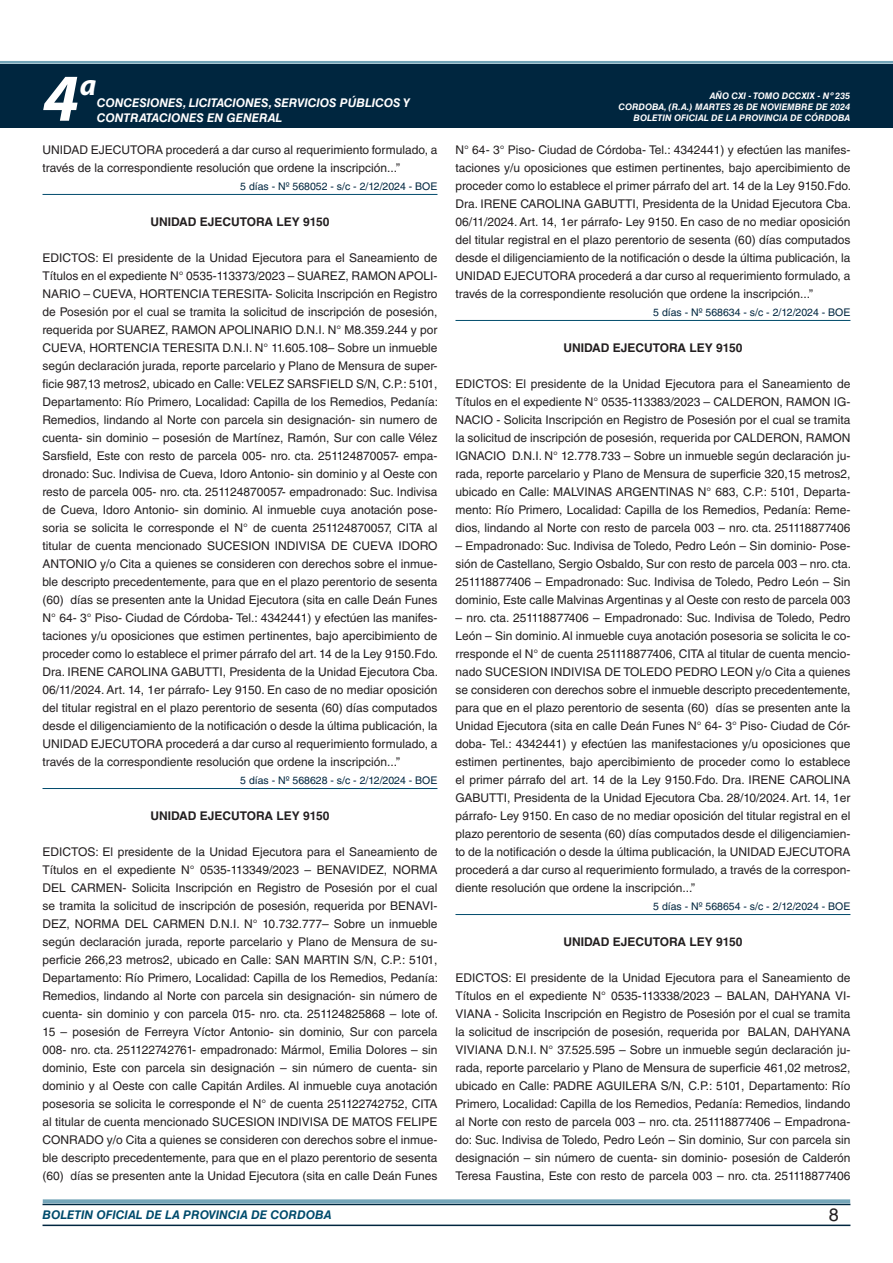
<style>
.page{position:relative;width:893px;height:1263px;background:#fff}
.page>*{position:absolute;margin:0;border:0;box-sizing:border-box;transform-origin:0 0}
.t1{font:italic 700 67.5px "Myriad Pro";color:#fff}
.t2{font:italic 700 30px "Myriad Pro";color:#fff}
.t3{font:18px "Helvetica LT Std";color:#231f20}
.TEXTO_BASE{font:12px/18px "Helvetica LT Std";color:#231f20;text-align:justify}
.RESUELVE{font:700 12px "Helvetica LT Std";color:#231f20}
.t4{font:italic 700 12px/14.4px "Helvetica LT Std";color:#fff}
.t5{font:italic 700 12px "Helvetica LT Std";color:#004b6c}
.FECHA_DE_VENCIMIENTO{font:10.5px "Helvetica LT Std";color:#00263f}
.t6{font:italic 700 9px/10.8px "Helvetica LT Std";color:#fff;text-align:right}
</style>
<div class="page">
<div style="left:0;top:61px;width:893px;height:6px;background:#fff;opacity:.75"></div>
<hr style="left:43px;top:1224px;width:807px;height:2px;background:#00263f">
<div style="left:42px;top:1198px;width:809px;height:8px;background:#fff;opacity:.75"></div>
<div style="left:0;top:64px;width:893px;height:64px;background:#00263f"></div>
<hr style="left:43px;top:194px;width:394px;height:1px;background:#004b6c">
<hr style="left:43px;top:788px;width:394px;height:1px;background:#004b6c">
<hr style="left:455px;top:320px;width:395px;height:1px;background:#004b6c">
<hr style="left:455px;top:914px;width:395px;height:1px;background:#004b6c">
<h1 class="t1" style="left:43px;top:54px;width:38px">4</h1>
<h2 class="t2" style="left:80px;top:66px;width:18px">a</h2>
<p class="t4" style="left:97px;top:96px;width:315px">CONCESIONES, LICITACIONES, SERVICIOS PÚBLICOS Y<br>CONTRATACIONES EN GENERAL</p>
<p class="TEXTO_BASE" style="left:43px;top:141px;width:396px">UNIDAD EJECUTORA procederá a dar curso al requerimiento formulado, a través de la correspondiente resolución que ordene la inscripción...”</p>
<p class="FECHA_DE_VENCIMIENTO" style="left:240px;top:180px;width:199px">5 días - Nº 568052 - s/c - 2/12/2024 - BOE</p>
<p class="RESUELVE" style="left:150px;top:214px;width:181px">UNIDAD EJECUTORA LEY 9150</p>
<p class="TEXTO_BASE" style="left:43px;top:249px;width:397px">EDICTOS: El presidente de la Unidad Ejecutora para el Saneamiento de Títulos en el expediente N° 0535-113373/2023 – SUAREZ, RAMON APOLI-NARIO – CUEVA, HORTENCIA TERESITA- Solicita Inscripción en Registro de Posesión por el cual se tramita la solicitud de inscripción de posesión, requerida por SUAREZ, RAMON APOLINARIO D.N.I. N° M8.359.244 y por CUEVA, HORTENCIA TERESITA D.N.I. N° 11.605.108– Sobre un inmueble según declaración jurada, reporte parcelario y Plano de Mensura de super&shy;ficie 987,13 metros2, ubicado en Calle: VELEZ SARSFIELD S/N, C.P.: 5101, Departamento: Río Primero, Localidad: Capilla de los Remedios, Pedanía:<br>Remedios, lindando al Norte con parcela sin designación- sin numero de cuenta- sin dominio – posesión de Martínez, Ramón, Sur con calle Vélez Sarsfield, Este con resto de parcela 005- nro. cta. 251124870057- empa&shy;dronado: Suc. Indivisa de Cueva, Idoro Antonio- sin dominio y al Oeste con resto de parcela 005- nro. cta. 251124870057- empadronado: Suc. Indivisa de Cueva, Idoro Antonio- sin dominio. Al inmueble cuya anotación pose&shy;soria se solicita le corresponde el N° de cuenta 251124870057, CITA al titular de cuenta mencionado SUCESION INDIVISA DE CUEVA IDORO ANTONIO y/o Cita a quienes se consideren con derechos sobre el inmue&shy;ble descripto precedentemente, para que en el plazo perentorio de sesenta (60) días se presenten ante la Unidad Ejecutora (sita en calle Deán Funes N° 64- 3° Piso- Ciudad de Córdoba- Tel.: 4342441) y efectúen las manifes&shy;taciones y/u oposiciones que estimen pertinentes, bajo apercibimiento de proceder como lo establece el primer párrafo del art. 14 de la Ley 9150.Fdo.<br>Dra. IRENE CAROLINA GABUTTI, Presidenta de la Unidad Ejecutora Cba.<br>06/11/2024. Art. 14, 1er párrafo- Ley 9150. En caso de no mediar oposición del titular registral en el plazo perentorio de sesenta (60) días computados desde el diligenciamiento de la notificación o desde la última publicación, la UNIDAD EJECUTORA procederá a dar curso al requerimiento formulado, a través de la correspondiente resolución que ordene la inscripción...”</p>
<p class="FECHA_DE_VENCIMIENTO" style="left:240px;top:774px;width:199px">5 días - Nº 568628 - s/c - 2/12/2024 - BOE</p>
<p class="RESUELVE" style="left:150px;top:808px;width:181px">UNIDAD EJECUTORA LEY 9150</p>
<p class="TEXTO_BASE" style="left:43px;top:843px;width:397px">EDICTOS: El presidente de la Unidad Ejecutora para el Saneamiento de Títulos en el expediente N° 0535-113349/2023 – BENAVIDEZ, NORMA DEL CARMEN- Solicita Inscripción en Registro de Posesión por el cual se tramita la solicitud de inscripción de posesión, requerida por BENAVI-DEZ, NORMA DEL CARMEN D.N.I. N° 10.732.777– Sobre un inmueble según declaración jurada, reporte parcelario y Plano de Mensura de su&shy;perficie 266,23 metros2, ubicado en Calle: SAN MARTIN S/N, C.P.: 5101, Departamento: Río Primero, Localidad: Capilla de los Remedios, Pedanía:<br>Remedios, lindando al Norte con parcela sin designación- sin número de cuenta- sin dominio y con parcela 015- nro. cta. 251124825868 – lote of.<br>15 – posesión de Ferreyra Víctor Antonio- sin dominio, Sur con parcela 008- nro. cta. 251122742761- empadronado: Mármol, Emilia Dolores – sin dominio, Este con parcela sin designación – sin número de cuenta- sin dominio y al Oeste con calle Capitán Ardiles. Al inmueble cuya anotación posesoria se solicita le corresponde el N° de cuenta 251122742752, CITA al titular de cuenta mencionado SUCESION INDIVISA DE MATOS FELIPE CONRADO y/o Cita a quienes se consideren con derechos sobre el inmue&shy;ble descripto precedentemente, para que en el plazo perentorio de sesenta (60) días se presenten ante la Unidad Ejecutora (sita en calle Deán Funes</p>
<p class="t6" style="left:619px;top:91px;width:233px">AÑO CXI - TOMO DCCXIX - Nº 235<br>CORDOBA, (R.A.) MARTES 26 DE NOVIEMBRE DE 2024</p>
<p class="t6" style="left:634px;top:112px;width:218px">BOLETIN OFICIAL DE LA PROVINCIA DE CÓRDOBA</p>
<p class="TEXTO_BASE" style="left:455px;top:141px;width:397px">N° 64- 3° Piso- Ciudad de Córdoba- Tel.: 4342441) y efectúen las manifes&shy;taciones y/u oposiciones que estimen pertinentes, bajo apercibimiento de proceder como lo establece el primer párrafo del art. 14 de la Ley 9150.Fdo.<br>Dra. IRENE CAROLINA GABUTTI, Presidenta de la Unidad Ejecutora Cba.<br>06/11/2024. Art. 14, 1er párrafo- Ley 9150. En caso de no mediar oposición del titular registral en el plazo perentorio de sesenta (60) días computados desde el diligenciamiento de la notificación o desde la última publicación, la UNIDAD EJECUTORA procederá a dar curso al requerimiento formulado, a través de la correspondiente resolución que ordene la inscripción...”</p>
<p class="FECHA_DE_VENCIMIENTO" style="left:653px;top:306px;width:199px">5 días - Nº 568634 - s/c - 2/12/2024 - BOE</p>
<p class="RESUELVE" style="left:563px;top:340px;width:181px">UNIDAD EJECUTORA LEY 9150</p>
<p class="TEXTO_BASE" style="left:455px;top:375px;width:396px">EDICTOS: El presidente de la Unidad Ejecutora para el Saneamiento de Títulos en el expediente N° 0535-113383/2023 – CALDERON, RAMON IG-NACIO - Solicita Inscripción en Registro de Posesión por el cual se tramita la solicitud de inscripción de posesión, requerida por CALDERON, RAMON IGNACIO D.N.I. N° 12.778.733 – Sobre un inmueble según declaración ju&shy;rada, reporte parcelario y Plano de Mensura de superficie 320,15 metros2, ubicado en Calle: MALVINAS ARGENTINAS N° 683, C.P.: 5101, Departa&shy;mento: Río Primero, Localidad: Capilla de los Remedios, Pedanía: Reme&shy;dios, lindando al Norte con resto de parcela 003 – nro. cta. 251118877406</p>
<p class="TEXTO_BASE" style="left:455px;top:537px;width:397px">– Empadronado: Suc. Indivisa de Toledo, Pedro León – Sin dominio- Pose&shy;sión de Castellano, Sergio Osbaldo, Sur con resto de parcela 003 – nro. cta.<br>251118877406 – Empadronado: Suc. Indivisa de Toledo, Pedro León – Sin dominio, Este calle Malvinas Argentinas y al Oeste con resto de parcela 003</p>
<p class="TEXTO_BASE" style="left:455px;top:609px;width:396px">– nro. cta. 251118877406 – Empadronado: Suc. Indivisa de Toledo, Pedro León – Sin dominio. Al inmueble cuya anotación posesoria se solicita le co&shy;rresponde el N° de cuenta 251118877406, CITA al titular de cuenta mencio&shy;nado SUCESION INDIVISA DE TOLEDO PEDRO LEON y/o Cita a quienes se consideren con derechos sobre el inmueble descripto precedentemente, para que en el plazo perentorio de sesenta (60) días se presenten ante la Unidad Ejecutora (sita en calle Deán Funes N° 64- 3° Piso- Ciudad de Cór&shy;doba- Tel.: 4342441) y efectúen las manifestaciones y/u oposiciones que estimen pertinentes, bajo apercibimiento de proceder como lo establece el primer párrafo del art. 14 de la Ley 9150.Fdo. Dra. IRENE CAROLINA GABUTTI, Presidenta de la Unidad Ejecutora Cba. 28/10/2024. Art. 14, 1er párrafo- Ley 9150. En caso de no mediar oposición del titular registral en el plazo perentorio de sesenta (60) días computados desde el diligenciamien&shy;to de la notificación o desde la última publicación, la UNIDAD EJECUTORA procederá a dar curso al requerimiento formulado, a través de la correspon&shy;diente resolución que ordene la inscripción...”</p>
<p class="FECHA_DE_VENCIMIENTO" style="left:653px;top:900px;width:199px">5 días - Nº 568654 - s/c - 2/12/2024 - BOE</p>
<p class="RESUELVE" style="left:563px;top:934px;width:181px">UNIDAD EJECUTORA LEY 9150</p>
<p class="TEXTO_BASE" style="left:455px;top:969px;width:396px">EDICTOS: El presidente de la Unidad Ejecutora para el Saneamiento de Títulos en el expediente N° 0535-113338/2023 – BALAN, DAHYANA VI-VIANA - Solicita Inscripción en Registro de Posesión por el cual se tramita la solicitud de inscripción de posesión, requerida por BALAN, DAHYANA VIVIANA D.N.I. N° 37.525.595 – Sobre un inmueble según declaración ju&shy;rada, reporte parcelario y Plano de Mensura de superficie 461,02 metros2, ubicado en Calle: PADRE AGUILERA S/N, C.P.: 5101, Departamento: Río Primero, Localidad: Capilla de los Remedios, Pedanía: Remedios, lindando al Norte con resto de parcela 003 – nro. cta. 251118877406 – Empadrona&shy;do: Suc. Indivisa de Toledo, Pedro León – Sin dominio, Sur con parcela sin designación – sin número de cuenta- sin dominio- posesión de Calderón Teresa Faustina, Este con resto de parcela 003 – nro. cta. 251118877406</p>
<p class="t5" style="left:43px;top:1208px;width:290px">BOLETIN OFICIAL DE LA PROVINCIA DE CORDOBA</p>
<h3 class="t3" style="left:829px;top:1204px;width:12px">8</h3>
</div>
